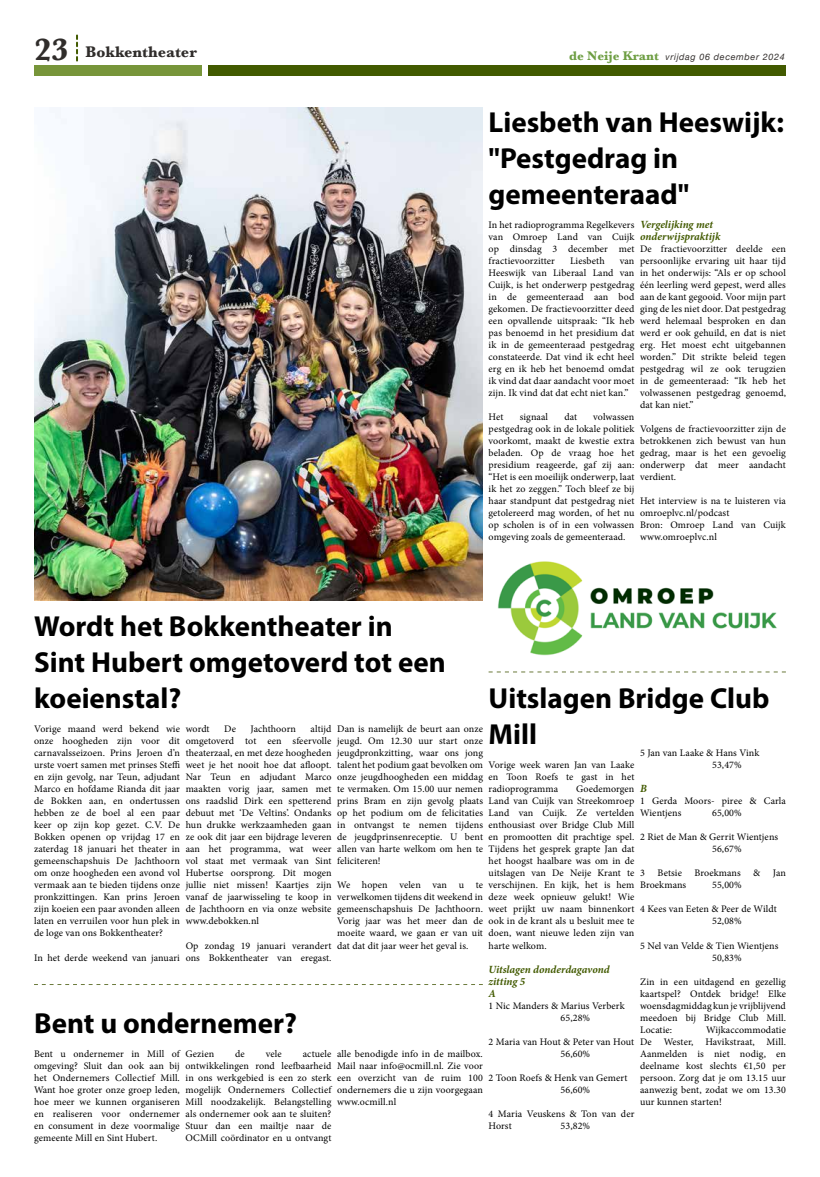
<style>
.page{position:relative;width:820px;height:1177px;background:#fff}
.page>*{position:absolute;margin:0;border:0;box-sizing:border-box;transform-origin:0 0}
.t1{font:700 29px/36px "Myriad Pro";color:#000}
.t2{font:700 16px "Baskerville";color:#302d2b}
.t3{font:italic 700 11px/12px "Minion Pro";letter-spacing:-.005em;color:#425a00}
.t4{font:10px/12px "Minion Pro";letter-spacing:.01em;color:#000;text-align:justify}
.t5{font:italic 9px "Helvetica Neue";letter-spacing:.07em;color:#34302e}
.s1{font-size:32px}
.s2{font-family:"Baskerville";font-weight:700;font-style:normal;font-size:13px;color:#6e9e43}
</style>
<div class="page">
<div style="left:34px;top:65px;width:167px;height:11px;background:#77953a"></div>
<div style="left:208px;top:65px;width:577px;height:11px;background:#425a00"></div>
<svg style="left:76px;top:35px;width:2px;height:26px"></svg>
<svg style="left:34px;top:984px;width:448px;height:1px"></svg>
<svg style="left:488px;top:671px;width:297px;height:1px"></svg>
<img style="left:34px;top:108px;width:448px;height:492px">
<img style="left:497px;top:561px;width:280px;height:95px">
<h2 class="t2" style="left:34px;top:41px;width:164px"><span class="s1">23</span> Bokkentheater</h2>
<p class="t5" style="left:569px;top:50px;width:217px"><span class="s2">de Neije Krant</span> vrijdag 06 december 2024</p>
<h1 class="t1" style="left:488px;top:103px;width:297px">Liesbeth van Heeswijk: "Pestgedrag in gemeenteraad"</h1>
<p class="t4" style="left:488px;top:219px;width:147px">In het radioprogramma Regelkevers van Omroep Land van Cuijk op dinsdag 3 december met fractievoorzitter</p>
<p class="t3" style="left:639px;top:218px;width:82px">Vergelijking met onderwijspraktijk</p>
<p class="t4" style="left:639px;top:243px;width:147px">De fractievoorzitter deelde een persoonlijke ervaring uit haar tijd in het onderwijs: “Als er op school één leerling werd gepest, werd alles aan de kant gegooid. Voor mijn part ging de les niet door. Dat pestgedrag werd helemaal besproken en dan werd er ook gehuild, en dat is niet erg. Het moest echt uitgebannen worden.” Dit strikte beleid tegen pestgedrag wil ze ook terugzien in de gemeenteraad: “Ik heb het volwassenen pestgedrag genoemd, dat kan niet.”</p>
<p class="t4" style="left:639px;top:423px;width:147px">Volgens de fractievoorzitter zijn de betrokkenen zich bewust van hun gedrag, maar is het een gevoelig onderwerp dat meer aandacht verdient.</p>
<p class="t4" style="left:639px;top:495px;width:147px;text-align:left">Het interview is na te luisteren via omroeplvc.nl/podcast<br>Bron: Omroep Land van Cuijk www.omroeplvc.nl</p>
<p class="t4" style="left:570px;top:255px;width:36px">Liesbeth</p>
<p class="t4" style="left:488px;top:255px;width:147px;text-indent:131px">van Heeswijk van Liberaal Land van Cuijk, is het onderwerp pestgedrag in de gemeenteraad aan bod gekomen. De fractievoorzitter deed een opvallende uitspraak: “Ik heb pas benoemd in het presidium dat ik in de gemeenteraad pestgedrag constateerde. Dat vind ik echt heel erg en ik heb het benoemd omdat ik vind dat daar aandacht voor moet zijn. Ik vind dat dat echt niet kan.”</p>
<p class="t4" style="left:488px;top:411px;width:16px">Het</p>
<p class="t4" style="left:519px;top:411px;width:30px">signaal</p>
<p class="t4" style="left:564px;top:411px;width:14px">dat</p>
<p class="t4" style="left:488px;top:411px;width:147px;text-indent:105px">volwassen pestgedrag ook in de lokale politiek voorkomt, maakt de kwestie extra beladen. Op de vraag hoe het presidium reageerde, gaf zij aan: “Het is een moeilijk onderwerp, laat ik het zo zeggen.” Toch bleef ze bij haar standpunt dat pestgedrag niet getolereerd mag worden, of het nu op scholen is of in een volwassen omgeving zoals de gemeenteraad.</p>
<h1 class="t1" style="left:34px;top:607px;width:413px">Wordt het Bokkentheater in<br>Sint Hubert omgetoverd tot een koeienstal?</h1>
<p class="t4" style="left:34px;top:723px;width:147px">Vorige maand werd bekend wie onze hoogheden zijn voor dit carnavalsseizoen. Prins Jeroen d’n urste voert samen met prinses Steffi en zijn gevolg, nar Teun, adjudant Marco en hofdame Rianda dit jaar de Bokken aan, en ondertussen hebben ze de boel al een paar keer op zijn kop gezet. C.V. De Bokken openen op vrijdag 17 en zaterdag 18 januari het theater in gemeenschapshuis De Jachthoorn om onze hoogheden een avond vol vermaak aan te bieden tijdens onze pronkzittingen. Kan prins Jeroen zijn koeien een paar avonden alleen laten en verruilen voor hun plek in de loge van ons Bokkentheater?</p>
<p class="t4" style="left:34px;top:951px;width:147px">In het derde weekend van januari</p>
<h1 class="t1" style="left:488px;top:679px;width:282px">Uitslagen Bridge Club<br>Mill</h1>
<p class="t4" style="left:488px;top:759px;width:147px">Vorige week waren Jan van Laake en Toon Roefs te gast in het radioprogramma</p>
<p class="t4" style="left:186px;top:723px;width:147px;text-indent:125px">altijd omgetoverd tot een sfeervolle theaterzaal, en met deze hoogheden weet je het nooit hoe dat afloopt.<br>Nar Teun en adjudant Marco maakten vorig jaar, samen met ons raadslid Dirk een spetterend debuut met ‘De Veltins’. Ondanks hun drukke werkzaamheden gaan ze ook dit jaar een bijdrage leveren aan het programma, wat weer vol staat met vermaak van Sint Hubertse oorsprong. Dit mogen jullie niet missen! Kaartjes zijn vanaf de jaarwisseling te koop in de Jachthoorn en via onze website www.debokken.nl</p>
<p class="t4" style="left:186px;top:939px;width:147px">Op zondag 19 januari verandert ons Bokkentheater van eregast.</p>
<p class="t4" style="left:186px;top:723px;width:25px">wordt</p>
<p class="t4" style="left:224px;top:723px;width:13px">De</p>
<p class="t4" style="left:250px;top:723px;width:47px">Jachthoorn</p>
<p class="t4" style="left:337px;top:723px;width:147px">Dan is namelijk de beurt aan onze jeugd. Om 12.30 uur start onze jeugdpronkzitting, waar ons jong talent het podium gaat bevolken om onze jeugdhoogheden een middag te vermaken. Om 15.00 uur nemen prins Bram en zijn gevolg plaats op het podium om de felicitaties in ontvangst te nemen tijdens de jeugdprinsenreceptie. U bent allen van harte welkom om hen te feliciteren!</p>
<p class="t4" style="left:337px;top:879px;width:147px">We hopen velen van u te verwelkomen tijdens dit weekend in gemeenschapshuis De Jachthoorn.<br>Vorig jaar was het meer dan de moeite waard, we gaan er van uit dat dat dit jaar weer het geval is.</p>
<p class="t4" style="left:711px;top:747px;width:49px;text-indent:-72px">5 Jan van Laake &amp; Hans Vink<br>53,47%</p>
<p class="t3" style="left:639px;top:782px;width:8px">B</p>
<p class="t4" style="left:639px;top:795px;width:147px">1 Gerda Moors- piree &amp; Carla<br>Wientjens</p>
<p class="t4" style="left:488px;top:783px;width:147px;text-indent:87px">Goedemorgen Land van Cuijk van Streekomroep Land van Cuijk. Ze vertelden enthousiast over Bridge Club Mill en promootten dit prachtige spel.<br>Tijdens het gesprek grapte Jan dat het hoogst haalbare was om in de uitslagen van De Neije Krant te verschijnen. En kijk, het is hem deze week opnieuw gelukt! Wie weet prijkt uw naam binnenkort ook in de krant als u besluit mee te doen, want nieuwe leden zijn van harte welkom.</p>
<p class="t3" style="left:488px;top:962px;width:123px">Uitslagen donderdagavond zitting 5<br>A</p>
<p class="t4" style="left:560px;top:999px;width:66px;text-indent:-72px">1 Nic Manders &amp; Marius Verberk<br>65,28%</p>
<p class="t4" style="left:560px;top:1035px;width:75px;text-indent:-72px">2 Maria van Hout &amp; Peter van Hout<br>56,60%</p>
<p class="t4" style="left:560px;top:1071px;width:68px;text-indent:-72px">2 Toon Roefs &amp; Henk van Gemert<br>56,60%</p>
<p class="t4" style="left:488px;top:1107px;width:147px">4 Maria Veuskens &amp; Ton van der<br>Horst</p>
<p class="t4" style="left:711px;top:807px;width:31px">65,00%</p>
<p class="t4" style="left:711px;top:831px;width:67px;text-indent:-72px">2 Riet de Man &amp; Gerrit Wientjens<br>56,67%</p>
<p class="t4" style="left:639px;top:867px;width:6px">3</p>
<p class="t4" style="left:657px;top:867px;width:26px">Betsie</p>
<p class="t4" style="left:694px;top:867px;width:48px">Broekmans</p>
<p class="t4" style="left:753px;top:867px;width:9px">&amp;</p>
<p class="t4" style="left:772px;top:867px;width:14px">Jan</p>
<p class="t4" style="left:639px;top:879px;width:48px">Broekmans</p>
<p class="t4" style="left:711px;top:879px;width:31px">55,00%</p>
<p class="t4" style="left:711px;top:903px;width:66px;text-indent:-72px">4 Kees van Eeten &amp; Peer de Wildt<br>52,08%</p>
<p class="t4" style="left:711px;top:939px;width:68px;text-indent:-72px">5 Nel van Velde &amp; Tien Wientjens<br>50,83%</p>
<p class="t4" style="left:639px;top:975px;width:147px">Zin in een uitdagend en gezellig kaartspel? Ontdek bridge! Elke woensdagmiddag kun je vrijblijvend meedoen bij Bridge Club Mill.<br>Locatie:</p>
<h1 class="t1" style="left:34px;top:1003px;width:264px">Bent u ondernemer?</h1>
<p class="t4" style="left:34px;top:1047px;width:147px">Bent u ondernemer in Mill of omgeving? Sluit dan ook aan bij het Ondernemers Collectief Mill.<br>Want hoe groter onze groep leden, hoe meer we kunnen organiseren en realiseren voor ondernemer en consument in deze voormalige gemeente Mill en Sint Hubert.</p>
<p class="t4" style="left:185px;top:1047px;width:30px">Gezien</p>
<p class="t4" style="left:235px;top:1047px;width:11px">de</p>
<p class="t4" style="left:266px;top:1047px;width:17px">vele</p>
<p class="t4" style="left:639px;top:1023px;width:147px;text-indent:66px">Wijkaccommodatie De Wester, Havikstraat, Mill.<br>Aanmelden is niet nodig, en deelname kost slechts €1,50 per persoon. Zorg dat je om 13.15 uur aanwezig bent, zodat we om 13.30 uur kunnen starten!</p>
<p class="t4" style="left:185px;top:1047px;width:147px;text-indent:117px">actuele ontwikkelingen rond leefbaarheid in ons werkgebied is een zo sterk mogelijk Ondernemers Collectief Mill noodzakelijk. Belangstelling als ondernemer ook aan te sluiten?<br>Stuur dan een mailtje naar de OCMill coördinator en u ontvangt</p>
<p class="t4" style="left:337px;top:1047px;width:147px">alle benodigde info in de mailbox.<br>Mail naar info@ocmill.nl. Zie voor een overzicht van de ruim 100 ondernemers die u zijn voorgegaan www.ocmill.nl</p>
<p class="t4" style="left:560px;top:1119px;width:31px">53,82%</p>
</div>
